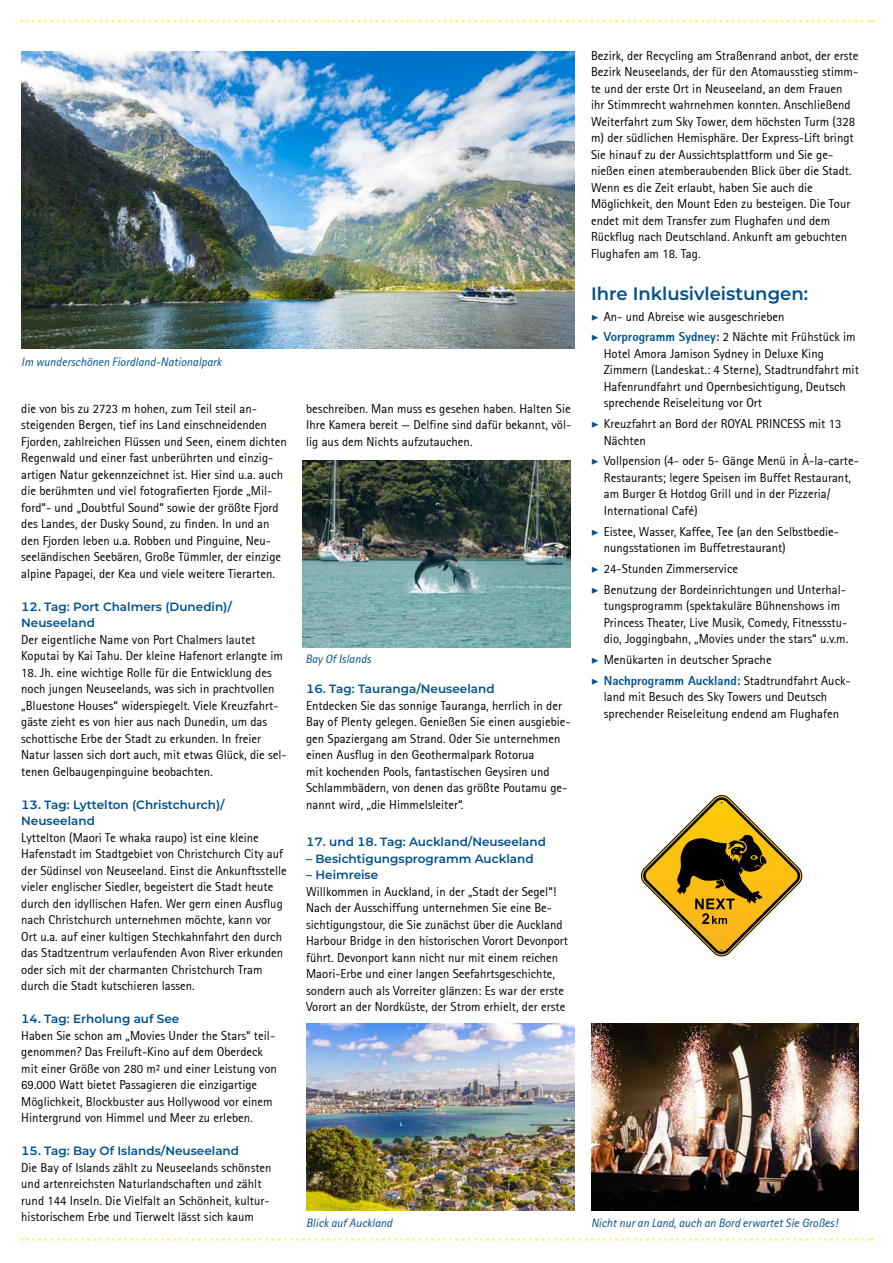
<style>
.page{position:relative;width:893px;height:1263px;background:#fff}
.page>*{position:absolute;margin:0;border:0;box-sizing:border-box;transform-origin:0 0}
.t1{font:600 18px "Montserrat";color:#00508c}
.t2{font:12.75px/16.5px "Rotis Sans Serif";color:#000}
.t3{font:600 12px/16.5px "Montserrat";color:#00508c}
.t4{font:italic 12px "Rotis Sans Serif";color:#00508c}
.s1{font-family:"Minion Pro";font-weight:700;font-style:italic;color:#00508c}
.s2{font-weight:800;color:#00508c}
</style>
<div class="page">
<svg style="left:21px;top:20px;width:852px;height:3px"></svg>
<svg style="left:21px;top:1238px;width:852px;height:3px"></svg>
<svg style="left:641px;top:795px;width:162px;height:161px"></svg>
<img style="left:21px;top:51px;width:553px;height:298px">
<img style="left:306px;top:1024px;width:268px;height:187px">
<img style="left:303px;top:460px;width:268px;height:187px">
<img style="left:591px;top:1024px;width:268px;height:187px">
<p class="t4" style="left:21px;top:354px;width:202px">Im wunderschönen Fiordland-Nationalpark</p>
<p class="t2" style="left:21px;top:400px;width:267px">die von bis zu 2723 m hohen, zum Teil steil an&shy;steigenden Bergen, tief ins Land einschneidenden Fjorden, zahlreichen Flüssen und Seen, einem dichten Regenwald und einer fast unberührten und einzig&shy;artigen Natur gekennzeichnet ist. Hier sind u.a. auch die berühmten und viel fotografierten Fjorde „Mil&shy;ford“- und „Doubtful Sound“ sowie der größte Fjord des Landes, der Dusky Sound, zu finden. In und an den Fjorden leben u.a. Robben und Pinguine, Neu&shy;seeländischen Seebären, Große Tümmler, der einzige alpine Papagei, der Kea und viele weitere Tierarten.</p>
<p class="t3" style="left:21px;top:598px;width:212px">12. Tag: Port Chalmers (Dunedin)/<br>Neuseeland</p>
<p class="t2" style="left:21px;top:631px;width:263px">Der eigentliche Name von Port Chalmers lautet<br>Koputai by Kai Tahu. Der kleine Hafenort erlangte im</p>
<p class="t2" style="left:21px;top:664px;width:267px">18. Jh. eine wichtige Rolle für die Entwicklung des noch jungen Neuseelands, was sich in prachtvollen „Bluestone Houses“ widerspiegelt. Viele Kreuzfahrt&shy;gäste zieht es von hier aus nach Dunedin, um das schottische Erbe der Stadt zu erkunden. In freier Natur lassen sich dort auch, mit etwas Glück, die sel&shy;tenen Gelbaugenpinguine beobachten.</p>
<p class="t3" style="left:21px;top:796px;width:205px">13. Tag: Lyttelton (Christchurch)/<br>Neuseeland</p>
<p class="t2" style="left:21px;top:829px;width:267px">Lyttelton (Maori Te whaka raupo) ist eine kleine Hafenstadt im Stadtgebiet von Christchurch City auf der Südinsel von Neuseeland. Einst die Ankunftsstelle vieler englischer Siedler, begeistert die Stadt heute durch den idyllischen Hafen. Wer gern einen Ausflug nach Christchurch unternehmen möchte, kann vor Ort u.a. auf einer kultigen Stechkahnfahrt den durch das Stadtzentrum verlaufenden Avon River erkunden oder sich mit der charmanten Christchurch Tram durch die Stadt kutschieren lassen.</p>
<p class="t3" style="left:21px;top:1010px;width:160px">14. Tag: Erholung auf See</p>
<p class="t2" style="left:21px;top:1027px;width:257px">Haben Sie schon am „Movies Under the Stars“ teil&shy;genommen? Das Freiluft-Kino auf dem Oberdeck mit einer Größe von 280 m² und einer Leistung von 69.000 Watt bietet Passagieren die einzigartige Möglichkeit, Blockbuster aus Hollywood vor einem Hintergrund von Himmel und Meer zu erleben.</p>
<p class="t3" style="left:21px;top:1142px;width:219px">15. Tag: Bay Of Islands/Neuseeland</p>
<p class="t2" style="left:21px;top:1159px;width:252px">Die Bay of Islands zählt zu Neuseelands schönsten und artenreichsten Naturlandschaften und zählt rund 144 Inseln. Die Vielfalt an Schönheit, kultur&shy;historischem Erbe und Tierwelt lässt sich kaum</p>
<p class="t2" style="left:306px;top:400px;width:267px;text-align:justify">beschreiben. Man muss es gesehen haben. Halten Sie Ihre Kamera bereit — Delfine sind dafür bekannt, völ&shy;lig aus dem Nichts aufzutauchen.</p>
<p class="t4" style="left:305px;top:652px;width:67px">Bay Of Islands</p>
<p class="t3" style="left:306px;top:680px;width:190px">16. Tag: Tauranga/Neuseeland</p>
<p class="t2" style="left:306px;top:697px;width:266px">Entdecken Sie das sonnige Tauranga, herrlich in der Bay of Plenty gelegen. Genießen Sie einen ausgiebie&shy;gen Spaziergang am Strand. Oder Sie unternehmen einen Ausflug in den Geothermalpark Rotorua<br>mit kochenden Pools, fantastischen Geysiren und Schlammbädern, von denen das größte Poutamu ge&shy;nannt wird, „die Himmelsleiter“.</p>
<p class="t3" style="left:306px;top:833px;width:241px">17. und 18. Tag: Auckland/Neuseeland</p>
<p class="t3" style="left:306px;top:850px;width:229px">– Besichtigungsprogramm Auckland</p>
<p class="t3" style="left:306px;top:866px;width:74px">– Heimreise</p>
<p class="t2" style="left:306px;top:883px;width:263px">Willkommen in Auckland, in der „Stadt der Segel“!<br>Nach der Ausschiffung unternehmen Sie eine Be&shy;sichtigungstour, die Sie zunächst über die Auckland Harbour Bridge in den historischen Vorort Devonport führt. Devonport kann nicht nur mit einem reichen Maori-Erbe und einer langen Seefahrtsgeschichte, sondern auch als Vorreiter glänzen: Es war der erste Vorort an der Nordküste, der Strom erhielt, der erste</p>
<p class="t4" style="left:306px;top:1215px;width:88px">Blick auf Auckland</p>
<p class="t2" style="left:591px;top:47px;width:269px">Bezirk, der Recycling am Straßenrand anbot, der erste Bezirk Neuseelands, der für den Atomausstieg stimm&shy;te und der erste Ort in Neuseeland, an dem Frauen ihr Stimmrecht wahrnehmen konnten. Anschließend Weiterfahrt zum Sky Tower, dem höchsten Turm (328 m) der südlichen Hemisphäre. Der Express-Lift bringt Sie hinauf zu der Aussichtsplattform und Sie ge&shy;nießen einen atemberaubenden Blick über die Stadt.<br>Wenn es die Zeit erlaubt, haben Sie auch die Möglichkeit, den Mount Eden zu besteigen. Die Tour endet mit dem Transfer zum Flughafen und dem Rückflug nach Deutschland. Ankunft am gebuchten Flughafen am 18. Tag.</p>
<h1 class="t1" style="left:591px;top:281px;width:219px">Ihre Inklusivleistungen:</h1>
<p class="t2" style="left:591px;top:306px;width:266px;line-height:20.7px"><span class="s1">▶</span> An- und Abreise wie ausgeschrieben<br><span class="s1">▶</span> <span class="s2">Vorprogramm Sydney:</span> 2 Nächte mit Frühstück im</p>
<p class="t2" style="left:604px;top:345px;width:257px">Hotel Amora Jamison Sydney in Deluxe King Zimmern (Landeskat.: 4 Sterne), Stadtrundfahrt mit Hafenrundfahrt und Opernbesichtigung, Deutsch sprechende Reiseleitung vor Ort</p>
<p class="t2" style="left:604px;top:415px;width:239px;text-indent:-13px"><span class="s1">▶</span> Kreuzfahrt an Bord der ROYAL PRINCESS mit 13<br>Nächten</p>
<p class="t2" style="left:604px;top:453px;width:257px;text-indent:-13px"><span class="s1">▶</span> Vollpension (4- oder 5- Gänge Menü in À-la-carte-Restaurants; legere Speisen im Buffet Restaurant, am Burger &amp; Hotdog Grill und in der Pizzeria/ International Café)</p>
<p class="t2" style="left:604px;top:523px;width:237px;text-indent:-13px"><span class="s1">▶</span> Eistee, Wasser, Kaffee, Tee (an den Selbstbedie&shy;nungsstationen im Buffetrestaurant)</p>
<p class="t2" style="left:591px;top:558px;width:256px;line-height:20.7px"><span class="s1">▶</span> 24-Stunden Zimmerservice<br><span class="s1">▶</span> Benutzung der Bordeinrichtungen und Unterhal-</p>
<p class="t2" style="left:604px;top:597px;width:246px">tungsprogramm (spektakuläre Bühnenshows im<br>Princess Theater, Live Musik, Comedy, Fitnessstu&shy;dio, Joggingbahn, „Movies under the stars“ u.v.m.</p>
<p class="t2" style="left:591px;top:649px;width:261px;line-height:20.7px"><span class="s1">▶</span> Menükarten in deutscher Sprache<br><span class="s1">▶</span> <span class="s2">Nachprogramm Auckland:</span> Stadtrundfahrt Auck-</p>
<p class="t2" style="left:604px;top:688px;width:237px">land mit Besuch des Sky Towers und Deutsch sprechender Reiseleitung endend am Flughafen</p>
<p class="t4" style="left:591px;top:1216px;width:248px">Nicht nur an Land, auch an Bord erwartet Sie Großes!</p>
</div>
